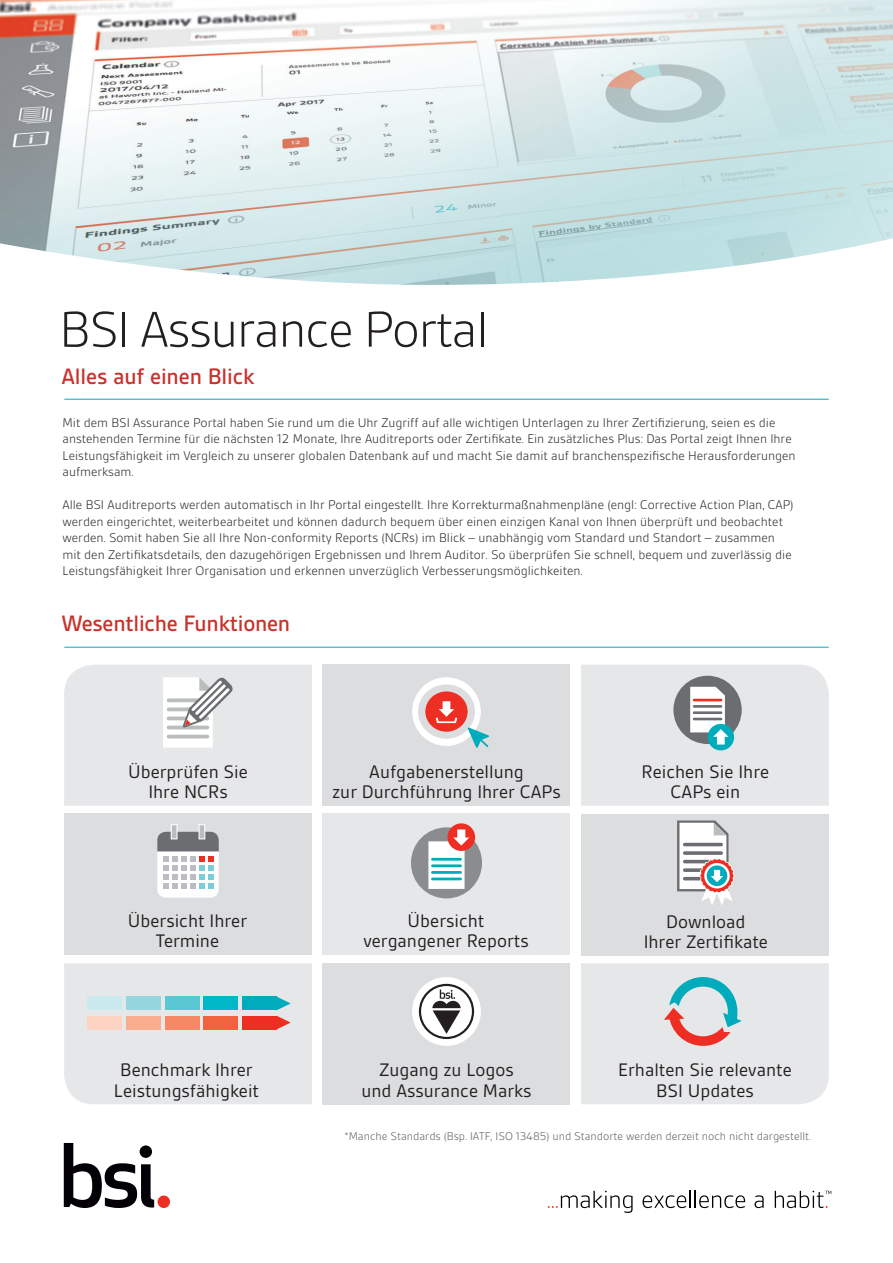
<style>
.page{position:relative;width:893px;height:1263px;background:#fff}
.page>*{position:absolute;margin:0;border:0;box-sizing:border-box;transform-origin:0 0}
.t1{font:300 54px "BSI Gesta";letter-spacing:-.03em;color:#231f20}
.t2{font:500 24px "BSI Gesta";letter-spacing:-.01em;color:#c9312b}
.t3{font:19.5px/20.2px "BSI Gesta";color:#231f20;text-align:center}
.t4{font:300 13.5px/16.5px "BSI Gesta";color:#231f20}
.t5{font:300 12px "BSI Gesta";color:#57585a}
</style>
<div class="page">
<img style="left:0;top:0;width:893px;height:285px">
<div style="left:323px;top:963px;width:247px;height:141px;background:#dcdddf"></div>
<div style="left:64px;top:814px;width:248px;height:141px;background:#dcdddf"></div>
<div style="left:323px;top:814px;width:247px;height:141px;background:#e6e7e9"></div>
<div style="left:323px;top:665px;width:247px;height:141px;background:#dcdddf"></div>
<div style="left:581px;top:815px;width:248px;height:141px;background:#dcdddf"></div>
<svg style="left:157px;top:824px;width:62px;height:74px;background:#c7c9cb"></svg>
<svg style="left:64px;top:665px;width:248px;height:141px;background:#e5e5e7"></svg>
<svg style="left:412px;top:677px;width:77px;height:71px"></svg>
<div style="left:412px;top:977px;width:69px;height:69px;background:#fff;border-radius:50%"></div>
<svg style="left:419px;top:984px;width:55px;height:55px"></svg>
<svg style="left:447px;top:823px;width:28px;height:28px"></svg>
<svg style="left:411px;top:827px;width:71px;height:71px"></svg>
<svg style="left:581px;top:665px;width:248px;height:141px;background:#dcdfe1"></svg>
<div style="left:581px;top:963px;width:248px;height:141px;background:#e6e7e9"></div>
<svg style="left:677px;top:820px;width:58px;height:85px"></svg>
<svg style="left:64px;top:1143px;width:90px;height:65px"></svg>
<div style="left:158px;top:1195px;width:12px;height:13px;background:#ee2e22;border-radius:50%"></div>
<svg style="left:548px;top:1191px;width:85px;height:22px"></svg>
<svg style="left:643px;top:1191px;width:102px;height:17px"></svg>
<svg style="left:755px;top:1195px;width:9px;height:13px"></svg>
<svg style="left:775px;top:1191px;width:56px;height:17px"></svg>
<hr style="left:64px;top:647px;width:765px;height:1px;background:#00acbc">
<hr style="left:64px;top:399px;width:765px;height:1px;background:#00acbc">
<svg style="left:64px;top:963px;width:248px;height:141px;background:#dddede"></svg>
<h1 class="t1" style="left:59px;top:302px;width:430px">BSI Assurance Portal</h1>
<h2 class="t2" style="left:61px;top:364px;width:195px">Alles auf einen Blick</h2>
<p class="t4" style="left:63px;top:414px;width:735px">Mit dem BSI Assurance Portal haben Sie rund um die Uhr Zugriff auf alle wichtigen Unterlagen zu Ihrer Zertifizierung, seien es die anstehenden Termine für die nächsten 12 Monate, Ihre Auditreports oder Zertifikate. Ein zusätzliches Plus: Das Portal zeigt Ihnen Ihre Leistungsfähigkeit im Vergleich zu unserer globalen Datenbank auf und macht Sie damit auf branchenspezifische Herausforderungen aufmerksam.</p>
<p class="t4" style="left:63px;top:497px;width:733px">Alle BSI Auditreports werden automatisch in Ihr Portal eingestellt. Ihre Korrekturmaßnahmenpläne (engl: Corrective Action Plan, CAP) werden eingerichtet, weiterbearbeitet und können dadurch bequem über einen einzigen Kanal von Ihnen überprüft und beobachtet werden. Somit haben Sie all Ihre Non-conformity Reports (NCRs) im Blick – unabhängig vom Standard und Standort – zusammen mit den Zertifikatsdetails, den dazugehörigen Ergebnissen und Ihrem Auditor. So überprüfen Sie schnell, bequem und zuverlässig die Leistungsfähigkeit Ihrer Organisation und erkennen unverzüglich Verbesserungsmöglichkeiten.</p>
<h2 class="t2" style="left:61px;top:611px;width:230px">Wesentliche Funktionen</h2>
<h3 class="t3" style="left:128px;top:762px;width:121px">Überprüfen Sie<br>Ihre NCRs</h3>
<h3 class="t3" style="left:332px;top:762px;width:230px">Aufgabenerstellung<br>zur Durchführung Ihrer CAPs</h3>
<h3 class="t3" style="left:641px;top:762px;width:129px">Reichen Sie Ihre<br>CAPs ein</h3>
<h3 class="t3" style="left:128px;top:911px;width:121px">Übersicht Ihrer<br>Termine</h3>
<h3 class="t3" style="left:363px;top:911px;width:167px">Übersicht vergangener Reports</h3>
<h3 class="t3" style="left:644px;top:911px;width:126px">Download<br>Ihrer Zertifikate</h3>
<h3 class="t3" style="left:114px;top:1060px;width:147px">Benchmark Ihrer<br>Leistungsfähigkeit</h3>
<h3 class="t3" style="left:362px;top:1060px;width:171px">Zugang zu Logos<br>und Assurance Marks</h3>
<h3 class="t3" style="left:618px;top:1060px;width:175px">Erhalten Sie relevante<br>BSI Updates</h3>
<p class="t5" style="left:344px;top:1129px;width:468px">*Manche Standards (Bsp. IATF, ISO 13485) und Standorte werden derzeit noch nicht dargestellt.</p>
</div>
